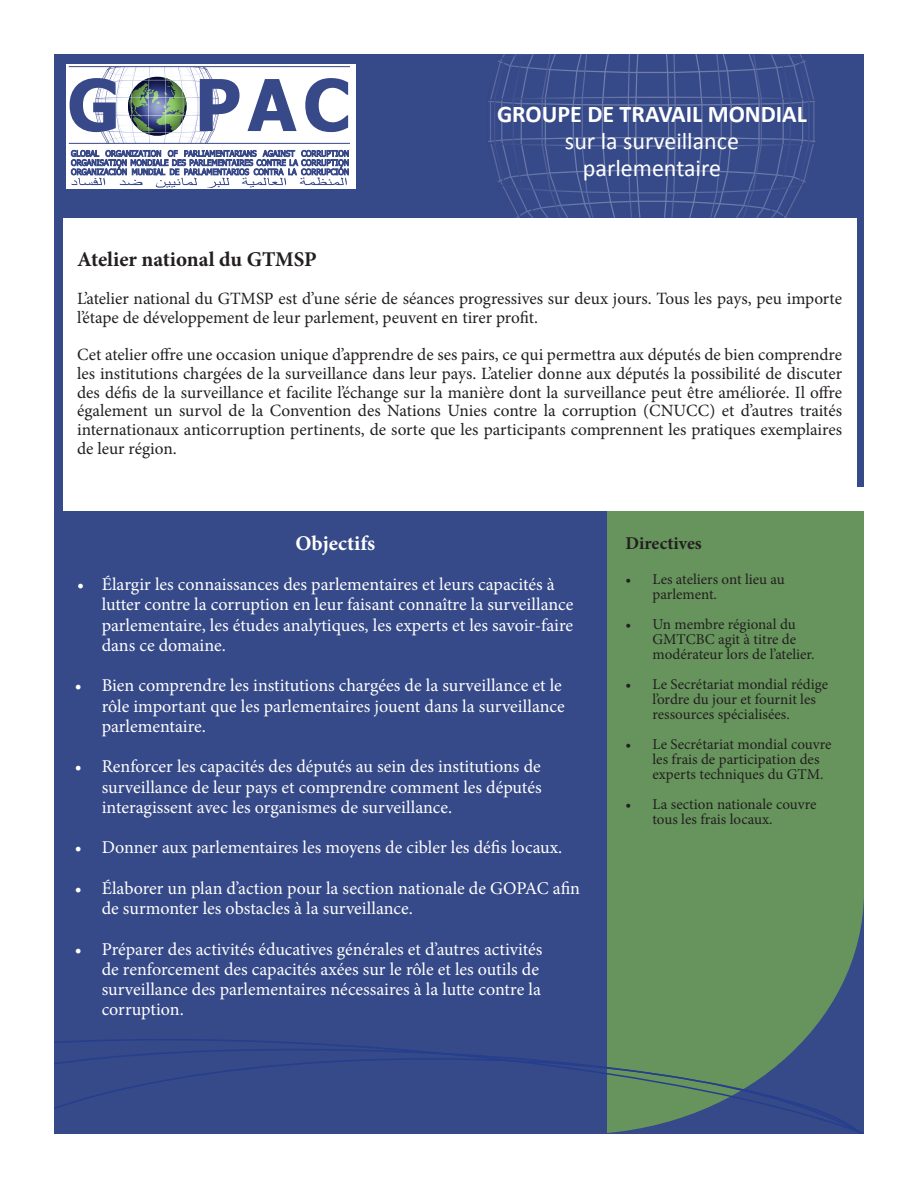
<style>
.page{position:relative;width:918px;height:1188px;background:#fff}
.page>*{position:absolute;margin:0;border:0;box-sizing:border-box;transform-origin:0 0}
.t1{font:24px/27px "Calibri";color:#fff;text-align:center}
.t2{font:700 24px "Calibri";color:#fff}
.t3{font:700 21px "Minion Pro";letter-spacing:-.005em;color:#231f20}
.t4{font:700 21px "Minion Pro";color:#fff}
.t5{font:18px/20.2px "Minion Pro";color:#fff}
.t6{font:700 18px "Minion Pro";color:#231f20}
.t7{font:17.25px/18.8px "Minion Pro";color:#231f20}
.t8{font:15px/15px "Minion Pro";color:#231f20}
</style>
<div class="page">
<div style="left:450px;top:511px;width:414px;height:623px;background:#66945c"></div>
<div style="left:54px;top:511px;width:553px;height:623px;background:#364988"></div>
<div style="left:54px;top:54px;width:810px;height:164px;background:#364988"></div>
<svg style="left:488px;top:54px;width:328px;height:164px"></svg>
<div style="left:67px;top:64px;width:289px;height:125px;background:#fff"></div>
<svg style="left:71px;top:150px;width:278px;height:38px"></svg>
<svg style="left:248px;top:79px;width:49px;height:52px"></svg>
<svg style="left:305px;top:78px;width:43px;height:54px"></svg>
<svg style="left:70px;top:67px;width:170px;height:76px"></svg>
<hr style="left:69px;top:143px;width:281px;height:1px;background:#374988">
<hr style="left:69px;top:66px;width:281px;height:1px;background:#374988">
<svg style="left:54px;top:1025px;width:810px;height:109px"></svg>
<div style="left:54px;top:216px;width:8px;height:432px;background:#364988"></div>
<div style="left:857px;top:139px;width:7px;height:347px;background:#364988"></div>
<p class="t2" style="left:497px;top:98px;width:312px">GROUPE DE TRAVAIL MONDIAL</p>
<p class="t1" style="left:565px;top:127px;width:176px">sur la surveillance parlementaire</p>
<p class="t3" style="left:77px;top:245px;width:241px">Atelier national du GTMSP</p>
<p class="t7" style="left:77px;top:289px;width:766px">L’atelier national du GTMSP est d’une série de séances progressives sur deux jours. Tous les pays, peu importe l’étape de développement de leur parlement, peuvent en tirer profit.</p>
<p class="t7" style="left:77px;top:345px;width:767px;text-align:justify">Cet atelier offre une occasion unique d’apprendre de ses pairs, ce qui permettra aux députés de bien comprendre les institutions chargées de la surveillance dans leur pays. L’atelier donne aux députés la possibilité de discuter des défis de la surveillance et facilite l’échange sur la manière dont la surveillance peut être améliorée. Il offre également un survol de la Convention des Nations Unies contre la corruption (CNUCC) et d’autres traités internationaux anticorruption pertinents, de sorte que les participants comprennent les pratiques exemplaires de leur région.</p>
<p class="t4" style="left:296px;top:528px;width:81px">Objectifs</p>
<p class="t5" style="left:102px;top:574px;width:473px;text-indent:-25px">• Élargir les connaissances des parlementaires et leurs capacités à lutter contre la corruption en leur faisant connaître la surveillance parlementaire, les études analytiques, les experts et les savoir-faire dans ce domaine.</p>
<p class="t5" style="left:102px;top:676px;width:465px;text-indent:-27px">• Bien comprendre les institutions chargées de la surveillance et le rôle important que les parlementaires jouent dans la surveillance parlementaire.</p>
<p class="t5" style="left:102px;top:757px;width:441px;text-align:justify;text-indent:-27px">• Renforcer les capacités des députés au sein des institutions de surveillance de leur pays et comprendre comment les députés interagissent avec les organismes de surveillance.</p>
<p class="t5" style="left:75px;top:838px;width:489px">• Donner aux parlementaires les moyens de cibler les défis locaux.</p>
<p class="t5" style="left:102px;top:878px;width:480px;text-indent:-27px">• Élaborer un plan d’action pour la section nationale de GOPAC afin de surmonter les obstacles à la surveillance.</p>
<p class="t5" style="left:102px;top:939px;width:442px;text-indent:-27px">• Préparer des activités éducatives générales et d’autres activités de renforcement des capacités axées sur le rôle et les outils de surveillance des parlementaires nécessaires à la lutte contre la corruption.</p>
<p class="t6" style="left:626px;top:530px;width:78px">Directives</p>
<p class="t8" style="left:652px;top:572px;width:134px;text-indent:-27px">• Les ateliers ont lieu au parlement.</p>
<p class="t8" style="left:652px;top:617px;width:164px;text-indent:-27px">• Un membre régional du<br>GMTCBC agit à titre de modérateur lors de l’atelier.</p>
<p class="t8" style="left:652px;top:677px;width:177px;text-indent:-27px">• Le Secrétariat mondial rédige l’ordre du jour et fournit les ressources spécialisées.</p>
<p class="t8" style="left:652px;top:737px;width:181px;text-indent:-27px">• Le Secrétariat mondial couvre les frais de participation des experts techniques du GTM.</p>
<p class="t8" style="left:652px;top:797px;width:165px;text-indent:-27px">• La section nationale couvre tous les frais locaux.</p>
</div>
